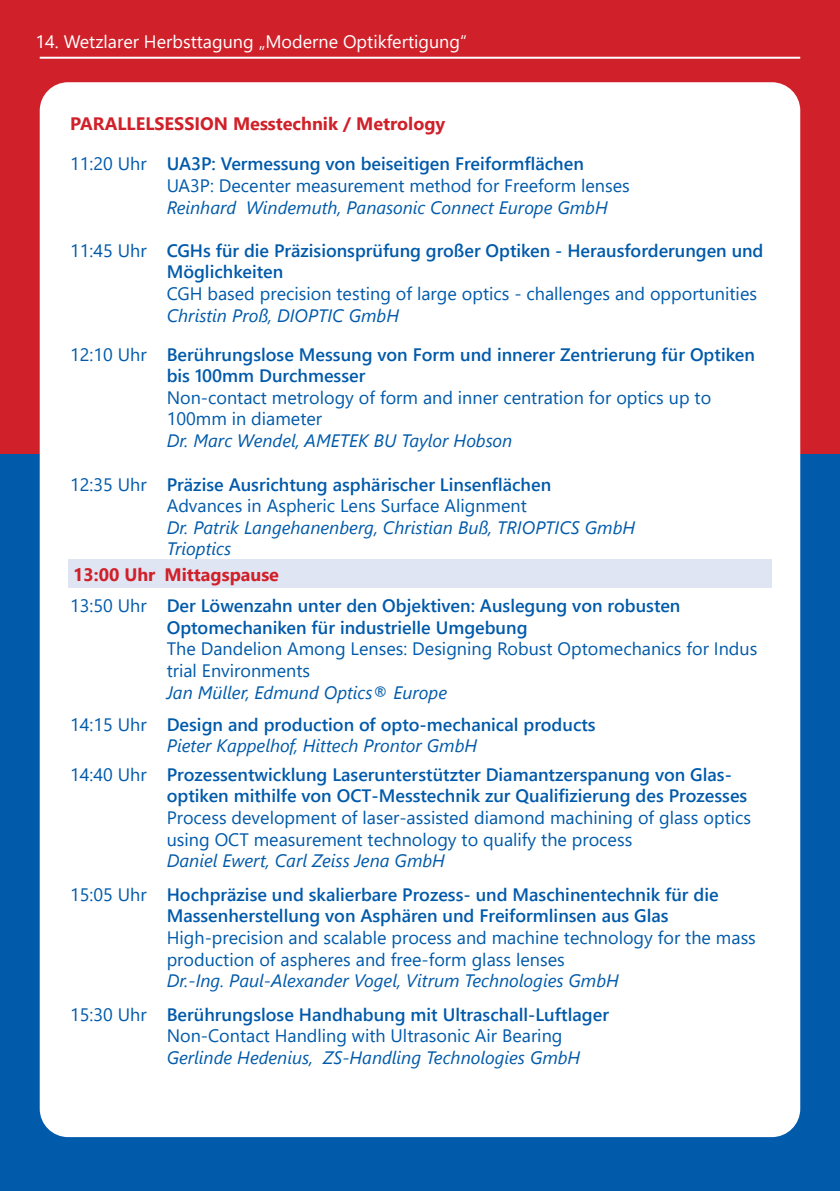
<style>
.page{position:relative;width:840px;height:1191px;background:#fff}
.page>*{position:absolute;margin:0;border:0;box-sizing:border-box;transform-origin:0 0}
.Inhalt_Session{font:18px/21.6px "Segoe UI";color:#015aaa}
.Inhalt_Session-2{font:600 18px/21.6px "Segoe UI";color:#015aaa}
.Inhalt_Session-3{font:italic 18px/21.6px "Segoe UI";color:#015aaa}
.Inhalt_Session-4{font:700 18px "Segoe UI";color:#d02029}
.t1{font:18px "Segoe UI";color:#fff}
.s1{font-weight:600}
.s2{font-style:italic}
.s3{font-weight:400}
.s4{font-weight:400;font-style:italic}
.s5{font-style:normal}
.s6{font-weight:600;font-style:normal}
</style>
<div class="page">
<hr style="left:839px;top:454px;width:1px;height:737px;background:#015aaa">
<div style="left:0;top:454px;width:839px;height:737px;background:#015aaa"></div>
<div style="left:0;top:0;width:839px;height:454px;background:#d02029"></div>
<hr style="left:40px;top:57px;width:759px;height:2px;background:#fff">
<div style="left:40px;top:82px;width:759px;height:1055px;background:#fff;border-radius:28px"></div>
<div style="left:68px;top:560px;width:703px;height:28px;background:#e0e5f3"></div>
<p class="t1" style="left:35px;top:24px;width:432px">14. Wetzlarer Herbsttagung „Moderne Optikfertigung“</p>
<p class="Inhalt_Session-4" style="left:70px;top:107px;width:376px">PARALLELSESSION Messtechnik / Metrology</p>
<p class="Inhalt_Session" style="left:167px;top:152px;width:464px;text-indent:-96px">11:20 Uhr <span class="s1">UA3P: Vermessung von beiseitigen Freiformflächen<br></span>UA3P: Decenter measurement method for Freeform lenses<br><span class="s2">Reinhard Windemuth, Panasonic Connect Europe GmbH</span></p>
<p class="Inhalt_Session-2" style="left:167px;top:238px;width:598px;text-indent:-96px"><span class="s3">11:45 Uhr</span> CGHs für die Präzisionsprüfung großer Optiken - Herausforderungen und Möglichkeiten<br><span class="s3">CGH based precision testing of large optics - challenges and opportunities </span><span class="s4">Christin Proß, DIOPTIC GmbH</span></p>
<p class="Inhalt_Session" style="left:167px;top:342px;width:589px;text-indent:-96px">12:10 Uhr <span class="s1">Berührungslose Messung von Form und innerer Zentrierung für Optiken bis 100mm Durchmesser<br></span>Non-contact metrology of form and inner centration for optics up to 100mm in diameter<br><span class="s2">Dr. Marc Wendel, AMETEK BU Taylor Hobson</span></p>
<p class="Inhalt_Session-3" style="left:167px;top:470px;width:469px;text-indent:-96px"><span class="s5">12:35 Uhr</span> <span class="s6">Präzise Ausrichtung asphärischer Linsenflächen<br></span><span class="s5">Advances in Aspheric Lens Surface Alignment<br></span>Dr. Patrik Langehanenberg, Christian Buß, TRIOPTICS GmbH Trioptics</p>
<p class="Inhalt_Session-2" style="left:167px;top:593px;width:591px;text-indent:-96px"><span class="s3">13:50 Uhr</span> Der Löwenzahn unter den Objektiven: Auslegung von robusten Optomechaniken für industrielle Umgebung<br><span class="s3">The Dandelion Among Lenses: Designing Robust Optomechanics for Indus trial Environments<br></span><span class="s4">Jan Müller, Edmund Optics® Europe</span></p>
<p class="Inhalt_Session-2" style="left:167px;top:712px;width:430px;text-indent:-96px"><span class="s3">14:15 Uhr</span> Design and production of opto-mechanical products<br><span class="s4">Pieter Kappelhof, Hittech Prontor GmbH</span></p>
<p class="Inhalt_Session-2" style="left:167px;top:762px;width:585px;text-indent:-96px"><span class="s3">14:40 Uhr</span> Prozessentwicklung Laserunterstützter Diamantzerspanung von Glas&shy;optiken mithilfe von OCT-Messtechnik zur Qualifizierung des Prozesses <span class="s3">Process development of laser-assisted diamond machining of glass optics using OCT measurement technology to qualify the process<br></span><span class="s4">Daniel Ewert, Carl Zeiss Jena GmbH</span></p>
<p class="Inhalt_Session" style="left:167px;top:882px;width:590px;text-indent:-96px">15:05 Uhr <span class="s1">Hochpräzise und skalierbare Prozess- und Maschinentechnik für die Massenherstellung von Asphären und Freiformlinsen aus Glas </span>High-precision and scalable process and machine technology for the mass production of aspheres and free-form glass lenses<br><span class="s2">Dr.-Ing. Paul-Alexander Vogel, Vitrum Technologies GmbH</span></p>
<p class="Inhalt_Session" style="left:167px;top:1002px;width:443px;text-indent:-96px">15:30 Uhr <span class="s1">Berührungslose Handhabung mit Ultraschall-Luftlager<br></span>Non-Contact Handling with Ultrasonic Air Bearing<br><span class="s2">Gerlinde Hedenius, ZS-Handling Technologies GmbH</span></p>
<p class="Inhalt_Session-4" style="left:73px;top:557px;width:207px">13:00 Uhr Mittagspause</p>
</div>
